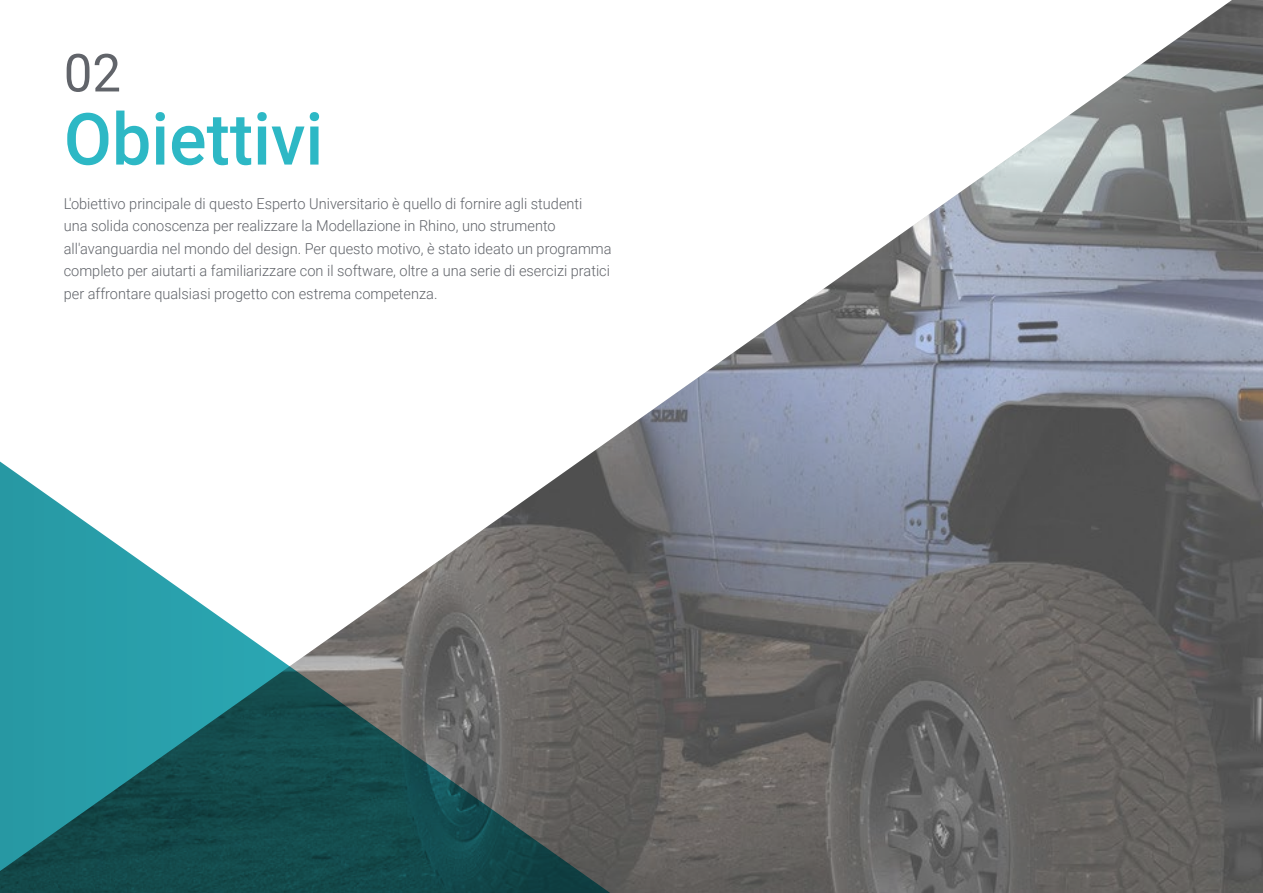
<style>
.page{position:relative;width:1263px;height:893px;background:#fff}
.page>*{position:absolute;margin:0;border:0;box-sizing:border-box;transform-origin:0 0}
.t1{font:500 72px "Roboto";color:#2db8c5}
.t2{font:52.5px "Roboto";color:#61646a}
.t3{font:300 15px/22.5px "Roboto";color:#61646a}
</style>
<div class="page">
<img style="left:601px;top:0;width:662px;height:893px">
<svg style="left:0;top:446px;width:640px;height:447px"></svg>
<h2 class="t2" style="left:64px;top:36px;width:59px">02</h2>
<h1 class="t1" style="left:64px;top:89px;width:261px">Obiettivi</h1>
<p class="t3" style="left:64px;top:192px;width:549px">L'obiettivo principale di questo Esperto Universitario è quello di fornire agli studenti<br>una solida conoscenza per realizzare la Modellazione in Rhino, uno strumento all'avanguardia nel mondo del design. Per questo motivo, è stato ideato un programma completo per aiutarti a familiarizzare con il software, oltre a una serie di esercizi pratici per affrontare qualsiasi progetto con estrema competenza.</p>
</div>
